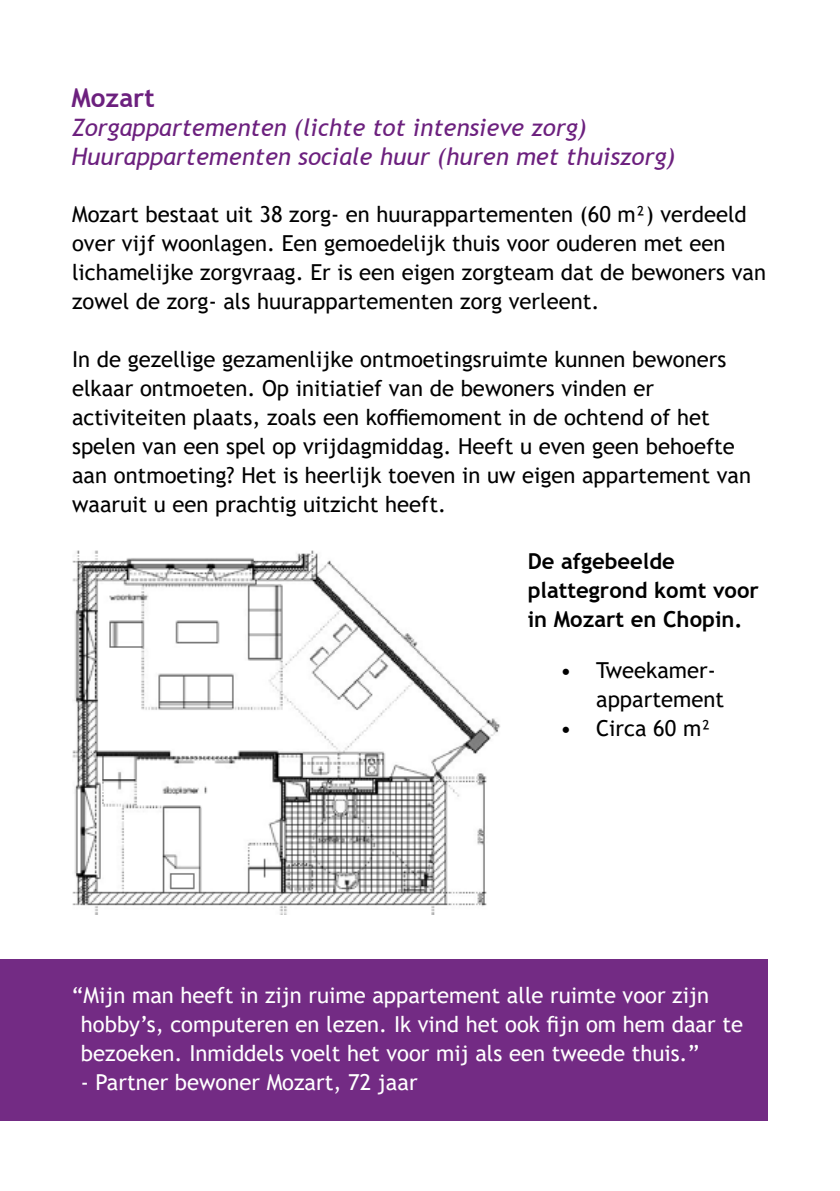
<style>
.page{position:relative;width:840px;height:1191px;background:#fff}
.page>*{position:absolute;margin:0;border:0;box-sizing:border-box;transform-origin:0 0}
.t1{font:700 26px "Trebuchet MS";color:#6c207e}
.t2{font:italic 24px/28.8px "Trebuchet MS";color:#6c207e}
.t3{font:22px/29px "Trebuchet MS";color:#000}
.t4{font:22px/29px "Trebuchet MS";color:#fff}
.t5{font:700 22px/29px "Trebuchet MS";color:#000}
</style>
<div class="page">
<div style="left:0;top:959px;width:767px;height:161px;background:#732b84"></div>
<img style="left:72px;top:550px;width:429px;height:364px">
<p class="t1" style="left:71px;top:82px;width:85px">Mozart</p>
<p class="t2" style="left:71px;top:113px;width:605px">Zorgappartementen (lichte tot intensieve zorg)<br>Huurappartementen sociale huur (huren met thuiszorg)</p>
<p class="t3" style="left:72px;top:199px;width:695px">Mozart bestaat uit 38 zorg- en huurappartementen (60 m²) verdeeld over vijf woonlagen. Een gemoedelijk thuis voor ouderen met een lichamelijke zorgvraag. Er is een eigen zorgteam dat de bewoners van zowel de zorg- als huurappartementen zorg verleent.</p>
<p class="t3" style="left:72px;top:344px;width:680px">In de gezellige gezamenlijke ontmoetingsruimte kunnen bewoners elkaar ontmoeten. Op initiatief van de bewoners vinden er activiteiten plaats, zoals een koffiemoment in de ochtend of het spelen van een spel op vrijdagmiddag. Heeft u even geen behoefte aan ontmoeting? Het is heerlijk toeven in uw eigen appartement van waaruit u een prachtig uitzicht heeft.</p>
<p class="t5" style="left:527px;top:547px;width:233px">De afgebeelde plattegrond komt voor in Mozart en Chopin.</p>
<p class="t3" style="left:595px;top:656px;width:129px;text-indent:-36px">• Tweekamer&shy;appartement</p>
<p class="t3" style="left:559px;top:714px;width:152px">• Circa 60 m²</p>
<p class="t4" style="left:81px;top:980px;width:663px;text-indent:-9px">“Mijn man heeft in zijn ruime appartement alle ruimte voor zijn hobby’s, computeren en lezen. Ik vind het ook fijn om hem daar te bezoeken. Inmiddels voelt het voor mij als een tweede thuis.”</p>
<p class="t4" style="left:81px;top:1067px;width:338px">- Partner bewoner Mozart, 72 jaar</p>
</div>
